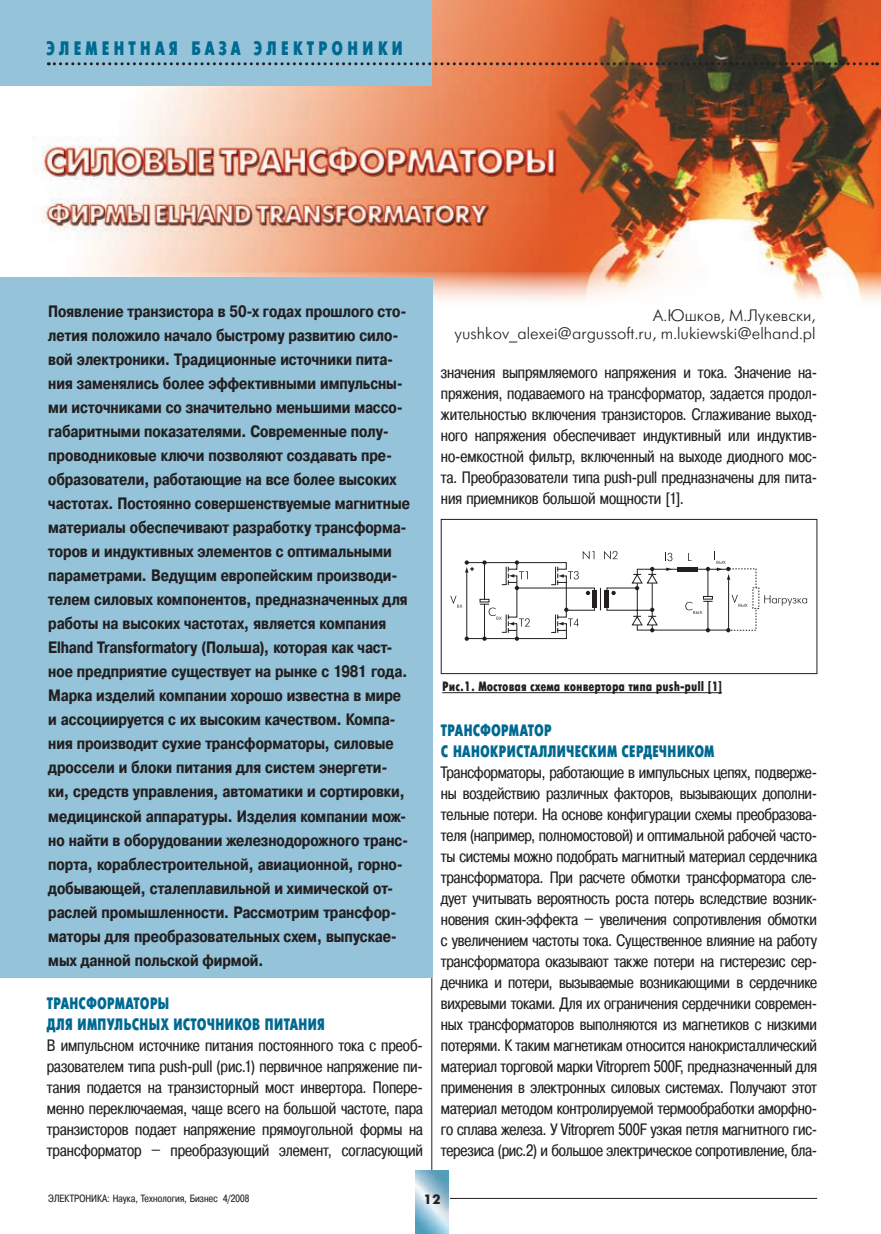
<style>
.page{position:relative;width:881px;height:1234px;background:#fff}
.page>*{position:absolute;margin:0;border:0;box-sizing:border-box;transform-origin:0 0}
.t1{font:19.5px "Futuris X Cond C";letter-spacing:.2em;color:#006991}
.t2{font:16.5px/21px "Pragmatica Cond C";letter-spacing:-.005em;color:#231f20;text-align:justify}
.t3{font:700 16.5px/24px "Pragmatica Cond C";letter-spacing:-.005em;color:#231f20}
.t4{font:16.5px/21px "Futuris X Cond C";letter-spacing:-.005em;color:#006991}
.t5{font:16.5px/18px "Futuris Light C";color:#231f20;text-align:right}
.t6{font:13.5px "Futuris X Cond C";color:#231f20}
.t7{font:700 13.5px "Futuris C";color:#231f20}
.t8{font:10.5px "Pragmatica Cond C";letter-spacing:.01em;color:#231f20}
</style>
<div class="page">
<img style="left:0;top:0;width:880px;height:271px">
<div style="left:0;top:0;width:431px;height:85px;background:#94c3da"></div>
<hr style="left:431px;top:975px;width:1px;height:194px;background:#231f20">
<div style="left:0;top:276px;width:432px;height:701px;background:#94c3da"></div>
<div style="left:441px;top:519px;width:375px;height:154px;border:1px solid #231f20"></div>
<svg style="left:764px;top:595px;width:42px;height:10px"></svg>
<svg style="left:450px;top:550px;width:306px;height:90px"></svg>
<hr style="left:442px;top:692px;width:279px;height:1px;background:#231f20">
<hr style="left:432px;top:1197px;width:384px;height:1px;background:#231f20">
<img style="left:415px;top:1169px;width:34px;height:64px">
<svg style="left:48px;top:62px;width:829px;height:3px"></svg>
<p class="t1" style="left:46px;top:37px;width:358px">элементная база электроники</p>
<p class="t3" style="left:48px;top:299px;width:363px">Появление транзистора в 50-х годах прошлого сто&shy;летия положило начало быстрому развитию сило&shy;вой электроники. Традиционные источники пита&shy;ния заменялись более эффективными импульсны&shy;ми источниками со значительно меньшими массо&shy;габаритными показателями. Современные полу&shy;проводниковые ключи позволяют создавать пре&shy;образователи, работающие на все более высоких частотах. Постоянно совершенствуемые магнитные материалы обеспечивают разработку трансформа&shy;торов и индуктивных элементов с оптимальными параметрами. Ведущим европейским производи&shy;телем силовых компонентов, предназначенных для работы на высоких частотах, является компания Elhand Transformatory (Польша), которая как част&shy;ное предприятие существует на рынке с 1981 года.<br>Марка изделий компании хорошо известна в мире и ассоциируется с их высоким качеством. Компа&shy;ния производит сухие трансформаторы, силовые дроссели и блоки питания для систем энергети&shy;ки, средств управления, автоматики и сортировки, медицинской аппаратуры. Изделия компании мож&shy;но найти в оборудовании железнодорожного транс&shy;порта, кораблестроительной, авиационной, горно&shy;добывающей, сталеплавильной и химической от&shy;раслей промышленности. Рассмотрим трансфор&shy;маторы для преобразовательных схем, выпускае&shy;мых данной польской фирмой.</p>
<p class="t4" style="left:47px;top:992px;width:280px">Трансформаторы<br>для импульсных источников питания</p>
<p class="t2" style="left:47px;top:1034px;width:377px">В импульсном источнике питания постоянного тока с преоб&shy;разователем типа push-pull (рис.1) первичное напряжение пи&shy;тания подается на транзисторный мост инвертора. Попере&shy;менно переключаемая, чаще всего на большой частоте, пара транзисторов подает напряжение прямоугольной формы на трансформатор – преобразующий элемент, согласующий</p>
<p class="t5" style="left:454px;top:306px;width:362px">А.Юшков, М.Лукевски, yushkov_alexei@argussoft.ru, m.lukiewski@elhand.pl</p>
<p class="t2" style="left:441px;top:362px;width:377px">значения выпрямляемого напряжения и тока. Значение на&shy;пряжения, подаваемого на трансформатор, задается продол&shy;жительностью включения транзисторов. Сглаживание выход&shy;ного напряжения обеспечивает индуктивный или индуктив&shy;но-емкостной фильтр, включенный на выходе диодного мос&shy;та. Преобразователи типа push-pull предназначены для пита&shy;ния приемников большой мощности [1].</p>
<p class="t6" style="left:442px;top:679px;width:281px">Рис.1. Мостовая схема конвертора типа push-pull [1]</p>
<p class="t4" style="left:441px;top:719px;width:275px">Трансформатор<br>с нанокристаллическим сердечником</p>
<p class="t2" style="left:441px;top:761px;width:377px">Трансформаторы, работающие в импульсных цепях, подверже&shy;ны воздействию различных факторов, вызывающих дополни&shy;тельные потери. На основе конфигурации схемы преобразова&shy;теля (например, полномостовой) и оптимальной рабочей часто&shy;ты системы можно подобрать магнитный материал сердечника трансформатора. При расчете обмотки трансформатора сле&shy;дует учитывать вероятность роста потерь вследствие возник&shy;новения скин-эффекта – увеличения сопротивления обмотки с увеличением частоты тока. Существенное влияние на работу трансформатора оказывают также потери на гистерезис сер&shy;дечника и потери, вызываемые возникающими в сердечнике вихревыми токами. Для их ограничения сердечники современ&shy;ных трансформаторов выполняются из магнетиков с низкими потерями. К таким магнетикам относится нанокристаллический материал торговой марки Vitroprem 500F, предназначенный для применения в электронных силовых системах. Получают этот материал методом контролируемой термообработки аморфно&shy;го сплава железа. У Vitroprem 500F узкая петля магнитного гис&shy;терезиса (рис.2) и большое электрическое сопротивление, бла-</p>
<p class="t8" style="left:48px;top:1192px;width:202px">ЭЛЕКТРОНИКА: Наука, Технология, Бизнес 4/2008</p>
<p class="t7" style="left:423px;top:1191px;width:18px">12</p>
</div>
